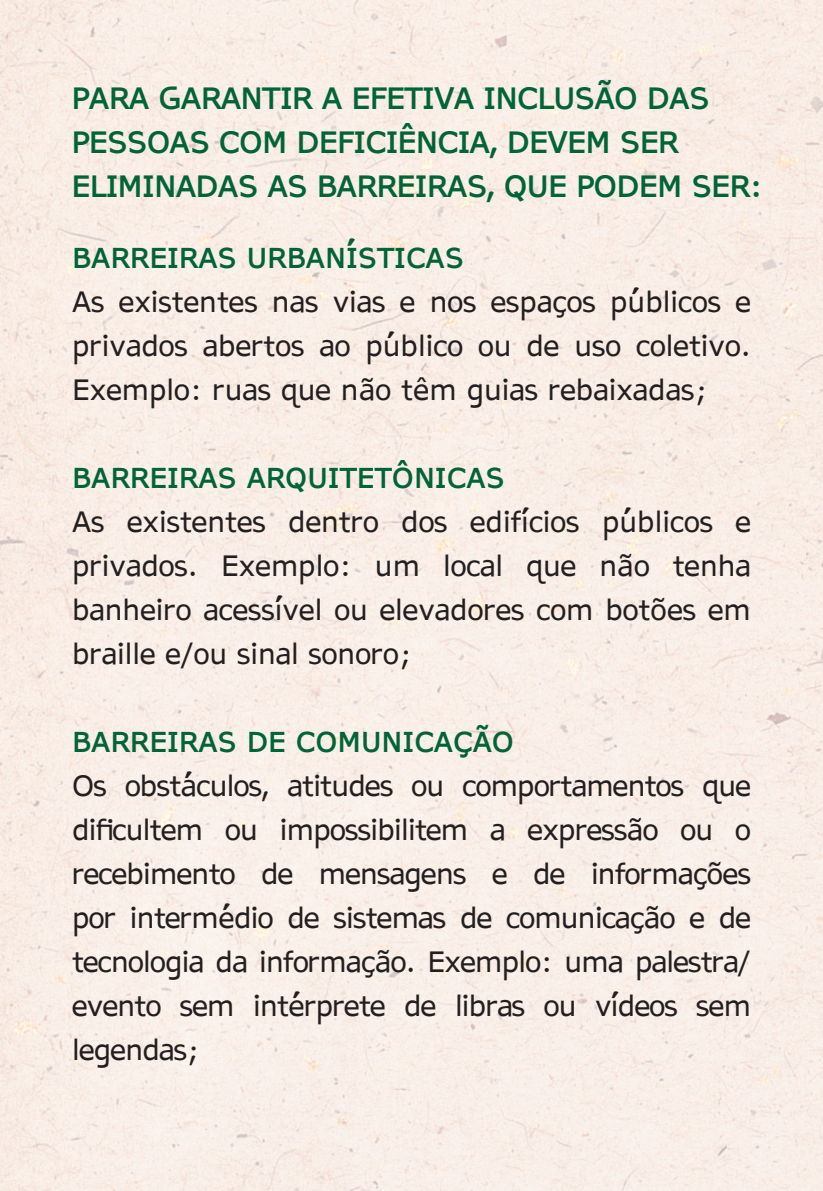
<style>
.page{position:relative;width:823px;height:1191px;background:#fff}
.page>*{position:absolute;margin:0;border:0;box-sizing:border-box;transform-origin:0 0}
.t1{font:700 30px/44px "AP Hont";letter-spacing:-.025em;color:#006438}
.t2{font:28px/44px "AP Hont";color:#231f20;text-align:justify}
.t3{font:700 28px "AP Hont";color:#006438}
</style>
<div class="page">
<img style="left:0;top:0;width:822px;height:1191px">
<p class="t1" style="left:71px;top:76px;width:692px">PARA GARANTIR A EFETIVA INCLUSÃO DAS<br>PESSOAS COM DEFICIÊNCIA, DEVEM SER<br>ELIMINADAS AS BARREIRAS, QUE PODEM SER:</p>
<p class="t3" style="left:72px;top:238px;width:393px">BARREIRAS URBANÍSTICAS</p>
<p class="t2" style="left:72px;top:279px;width:680px">As existentes nas vias e nos espaços públicos e privados abertos ao público ou de uso coletivo.<br>Exemplo: ruas que não têm guias rebaixadas;</p>
<p class="t3" style="left:72px;top:458px;width:434px">BARREIRAS ARQUITETÔNICAS</p>
<p class="t2" style="left:72px;top:499px;width:680px">As existentes dentro dos edifícios públicos e privados. Exemplo: um local que não tenha banheiro acessível ou elevadores com botões em braille e/ou sinal sonoro;</p>
<p class="t3" style="left:72px;top:722px;width:443px">BARREIRAS DE COMUNICAÇÃO</p>
<p class="t2" style="left:72px;top:763px;width:680px">Os obstáculos, atitudes ou comportamentos que dificultem ou impossibilitem a expressão ou o recebimento de mensagens e de informações por intermédio de sistemas de comunicação e de tecnologia da informação. Exemplo: uma palestra/ evento sem intérprete de libras ou vídeos sem legendas;</p>
</div>
